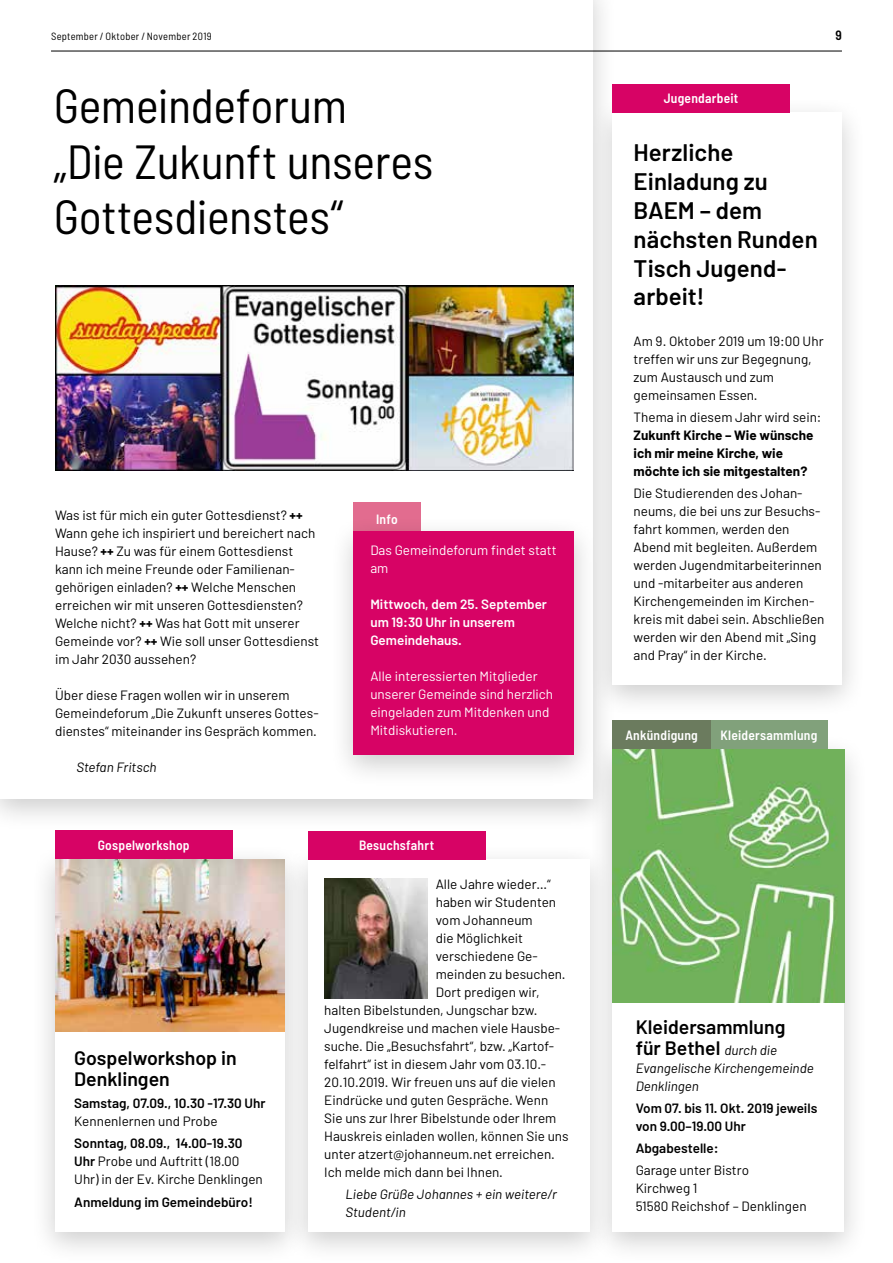
<style>
.page{position:relative;width:893px;height:1263px;background:#fff}
.page>*{position:absolute;margin:0;border:0;box-sizing:border-box;transform-origin:0 0}
.t1{font:semi-condensed 48px/55.5px "Barlow";letter-spacing:-.01em;color:#000}
.t2{font:600 24px/28.8px "Barlow";letter-spacing:.005em;color:#000}
.t3{font:600 19.5px/21px "Barlow";color:#000}
.t4{font:13.5px/18px "Barlow";color:#000}
.t5{font:13.5px/18px "Barlow";color:#fff}
.t6{font:600 13.5px/18px "Barlow";color:#000}
.t7{font:italic 13.5px/18px "Barlow";color:#000}
.t8{font:700 13.5px/18px "Barlow";color:#000}
.t9{font:600 semi-condensed 13.5px "Barlow";letter-spacing:.015em;color:#fff}
.t10{font:600 13.5px/18px "Barlow";color:#fff}
.t11{font:600 semi-condensed 13.5px "Barlow";color:#000}
.t12{font:semi-condensed 10.5px "Barlow";letter-spacing:.025em;color:#000}
.s1{font-weight:700}
.s2{font-weight:600}
.s3{font-weight:400;font-style:italic;font-size:13.5px}
</style>
<div class="page">
<div style="left:0;top:0;width:617px;height:832px;background:#000;opacity:.2"></div>
<div style="left:0;top:0;width:592px;height:799px;background:#fff"></div>
<img style="left:55px;top:285px;width:519px;height:185px">
<svg style="left:353px;top:503px;width:68px;height:11px"></svg>
<div style="left:328px;top:514px;width:271px;height:274px;background:#000;opacity:.2"></div>
<div style="left:353px;top:531px;width:221px;height:224px;background:#d70365"></div>
<div style="left:587px;top:96px;width:279px;height:622px;background:#000;opacity:.2"></div>
<svg style="left:612px;top:113px;width:230px;height:572px"></svg>
<div style="left:612px;top:84px;width:178px;height:29px;background:#d70365"></div>
<div style="left:587px;top:732px;width:282px;height:531px;background:#000;opacity:.2"></div>
<svg style="left:614px;top:1002px;width:230px;height:229px"></svg>
<div style="left:30px;top:842px;width:279px;height:421px;background:#000;opacity:.2"></div>
<svg style="left:55px;top:1031px;width:228px;height:200px"></svg>
<div style="left:283px;top:842px;width:331px;height:421px;background:#000;opacity:.2"></div>
<svg style="left:308px;top:859px;width:281px;height:372px"></svg>
<img style="left:612px;top:749px;width:232px;height:253px">
<img style="left:55px;top:859px;width:230px;height:172px">
<svg style="left:612px;top:721px;width:215px;height:28px;background:#768f6d"></svg>
<div style="left:55px;top:831px;width:178px;height:28px;background:#d70365"></div>
<div style="left:308px;top:831px;width:177px;height:28px;background:#d70365"></div>
<img style="left:324px;top:879px;width:103px;height:119px">
<hr style="left:51px;top:51px;width:791px;height:1px;background:#000">
<p class="t12" style="left:51px;top:30px;width:162px">September / Oktober / November 2019</p>
<p class="t11" style="left:835px;top:27px;width:8px">9</p>
<h1 class="t1" style="left:54px;top:77px;width:381px">Gemeindeforum<br>„Die Zukunft unseres<br>Gottesdienstes“</h1>
<p class="t4" style="left:55px;top:506px;width:266px">Was ist für mich ein guter Gottesdienst? <span class="s1">++ </span>Wann gehe ich inspiriert und bereichert nach Hause? <span class="s1">++</span> Zu was für einem Gottesdienst kann ich meine Freunde oder Familienan&shy;gehörigen einladen? <span class="s1">++</span> Welche Menschen erreichen wir mit unseren Gottesdiensten?<br>Welche nicht? <span class="s1">++</span> Was hat Gott mit unserer Gemeinde vor? <span class="s1">++</span> Wie soll unser Gottesdienst im Jahr 2030 aussehen?</p>
<p class="t4" style="left:55px;top:686px;width:265px">Über diese Fragen wollen wir in unserem<br>Gemeindeforum „Die Zukunft unseres Gottes&shy;dienstes“ miteinander ins Gespräch kommen.</p>
<p class="t7" style="left:76px;top:758px;width:82px">Stefan Fritsch</p>
<p class="t9" style="left:376px;top:510px;width:23px">Info</p>
<p class="t5" style="left:370px;top:541px;width:188px">Das Gemeindeforum findet statt am</p>
<p class="t10" style="left:370px;top:595px;width:178px">Mittwoch, dem 25. September um 19:30 Uhr in unserem<br>Gemeindehaus.</p>
<p class="t5" style="left:370px;top:667px;width:184px">Alle interessierten Mitglieder unserer Gemeinde sind herzlich eingeladen zum Mitdenken und<br>Mitdiskutieren.</p>
<p class="t9" style="left:98px;top:836px;width:93px">Gospelworkshop</p>
<p class="t9" style="left:359px;top:836px;width:77px">Besuchsfahrt</p>
<h3 class="t3" style="left:74px;top:1047px;width:164px">Gospelworkshop in<br>Denklingen</h3>
<p class="t6" style="left:74px;top:1094px;width:193px">Samstag, 07.09., 10.30 -17.30 Uhr</p>
<p class="t4" style="left:74px;top:1112px;width:145px">Kennenlernen und Probe</p>
<p class="t4" style="left:74px;top:1134px;width:190px"><span class="s2">Sonntag, 08.09., 14.00-19.30<br>Uhr</span> Probe und Auftritt (18.00<br>Uhr) in der Ev. Kirche Denklingen</p>
<p class="t6" style="left:74px;top:1192px;width:180px">Anmeldung im Gemeindebüro!</p>
<p class="t4" style="left:436px;top:875px;width:117px">Alle Jahre wieder…“</p>
<p class="t4" style="left:436px;top:893px;width:122px">haben wir Studenten</p>
<p class="t4" style="left:436px;top:911px;width:98px">vom Johanneum</p>
<p class="t4" style="left:436px;top:929px;width:89px">die Möglichkeit</p>
<p class="t4" style="left:436px;top:947px;width:103px">verschiedene Ge-</p>
<p class="t4" style="left:436px;top:965px;width:131px">meinden zu besuchen.</p>
<p class="t4" style="left:436px;top:983px;width:105px">Dort predigen wir,</p>
<p class="t4" style="left:324px;top:1001px;width:215px">halten Bibelstunden, Jungschar bzw.</p>
<p class="t4" style="left:324px;top:1019px;width:238px">Jugendkreise und machen viele Hausbe-</p>
<p class="t4" style="left:324px;top:1037px;width:231px">suche. Die „Besuchsfahrt“, bzw. „Kartof-</p>
<p class="t4" style="left:324px;top:1055px;width:224px">felfahrt“ ist in diesem Jahr vom 03.10.-</p>
<p class="t4" style="left:324px;top:1073px;width:233px">20.10.2019. Wir freuen uns auf die vielen</p>
<p class="t4" style="left:324px;top:1091px;width:226px">Eindrücke und guten Gespräche. Wenn</p>
<p class="t4" style="left:324px;top:1109px;width:234px">Sie uns zur Ihrer Bibelstunde oder Ihrem</p>
<p class="t4" style="left:324px;top:1127px;width:246px">Hauskreis einladen wollen, können Sie uns</p>
<p class="t4" style="left:324px;top:1145px;width:232px">unter atzert@johanneum.net erreichen.</p>
<p class="t4" style="left:324px;top:1163px;width:180px">Ich melde mich dann bei Ihnen.</p>
<p class="t7" style="left:345px;top:1185px;width:213px">Liebe Grüße Johannes + ein weitere/r<br>Student/in</p>
<p class="t9" style="left:664px;top:90px;width:76px">Jugendarbeit</p>
<h2 class="t2" style="left:634px;top:138px;width:186px">Herzliche<br>Einladung zu<br>BAEM – dem nächsten Runden<br>Tisch Jugend&shy;arbeit!</h2>
<p class="t4" style="left:634px;top:331px;width:191px">Am 9. Oktober 2019 um 19:00 Uhr treffen wir uns zur Begegnung, zum Austausch und zum gemeinsamen Essen.</p>
<p class="t4" style="left:634px;top:408px;width:189px">Thema in diesem Jahr wird sein:</p>
<p class="t8" style="left:634px;top:426px;width:182px">Zukunft Kirche – Wie wünsche ich mir meine Kirche, wie möchte ich sie mitgestalten?</p>
<p class="t4" style="left:634px;top:484px;width:192px">Die Studierenden des Johan&shy;neums, die bei uns zur Besuchs&shy;fahrt kommen, werden den<br>Abend mit begleiten. Außerdem werden Jugendmitarbeiterinnen und -mitarbeiter aus anderen<br>Kirchengemeinden im Kirchen&shy;kreis mit dabei sein. Abschließen werden wir den Abend mit „Sing and Pray“ in der Kirche.</p>
<p class="t9" style="left:625px;top:726px;width:74px">Ankündigung</p>
<p class="t9" style="left:721px;top:726px;width:98px">Kleidersammlung</p>
<h3 class="t3" style="left:636px;top:1016px;width:151px">Kleidersammlung für Bethel <span class="s3">durch die</span></h3>
<p class="t7" style="left:636px;top:1058px;width:180px">Evangelische Kirchengemeinde<br>Denklingen</p>
<p class="t6" style="left:636px;top:1099px;width:183px">Vom 07. bis 11. Okt. 2019 jeweils von 9.00–19.00 Uhr</p>
<p class="t6" style="left:636px;top:1139px;width:84px">Abgabestelle:</p>
<p class="t4" style="left:636px;top:1161px;width:172px">Garage unter Bistro<br>Kirchweg 1<br>51580 Reichshof – Denklingen</p>
</div>
